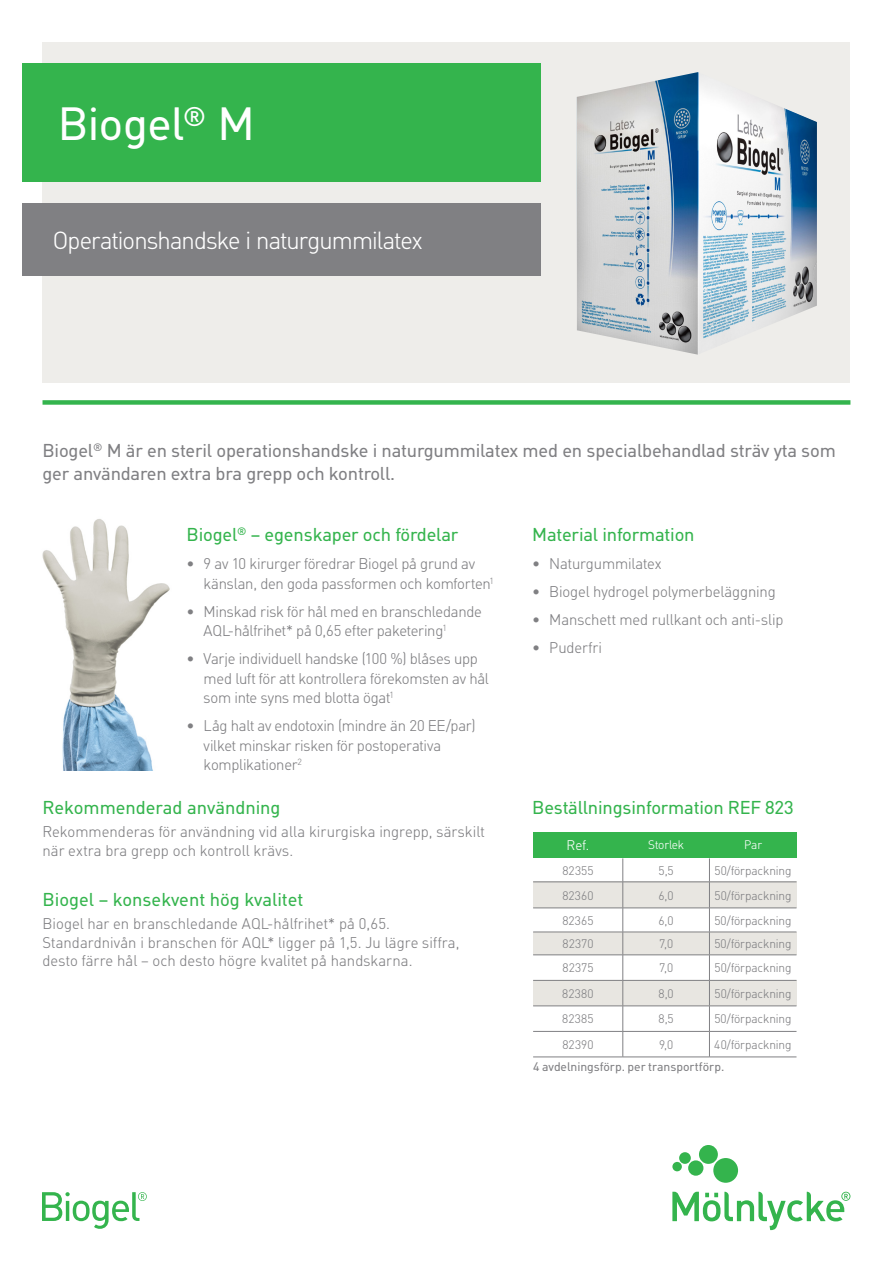
<style>
.page{position:relative;width:893px;height:1263px;background:#fff}
.page>*{position:absolute;margin:0;border:0;box-sizing:border-box;transform-origin:0 0}
.t1{font:45px "MHC Din";letter-spacing:-.015em;color:#fff}
.t2{font:300 24px "MHC Din";letter-spacing:-.035em;color:#fff}
.t3{font:18px "MHC Din";letter-spacing:-.01em;color:#34b44d}
.t4{font:18px "MHC Din";letter-spacing:-.01em;color:#808083}
.t5{font:300 15px/19.5px "MHC Din";letter-spacing:-.005em;color:#808083}
.t6{font:300 13.5px "MHC Din";color:#fff}
.t7{font:300 12px "MHC Din";letter-spacing:.005em;color:#808083}
.t8{font:12px "MHC Din";letter-spacing:-.005em;color:#808083}
.t9{font:300 12px "MHC Din";color:#fff}
</style>
<div class="page">
<div style="left:43px;top:400px;width:807px;height:5px;background:#34b44d"></div>
<div style="left:533px;top:832px;width:90px;height:26px;background:#34b44d"></div>
<div style="left:623px;top:832px;width:86px;height:26px;background:#34b44d"></div>
<div style="left:709px;top:832px;width:87px;height:26px;background:#34b44d"></div>
<div style="left:533px;top:882px;width:90px;height:26px;background:#e8e6e1"></div>
<div style="left:623px;top:882px;width:86px;height:26px;background:#e8e6e1"></div>
<div style="left:709px;top:882px;width:87px;height:26px;background:#e8e6e1"></div>
<div style="left:533px;top:932px;width:90px;height:23px;background:#e8e6e1"></div>
<div style="left:623px;top:932px;width:86px;height:23px;background:#e8e6e1"></div>
<div style="left:709px;top:932px;width:87px;height:23px;background:#e8e6e1"></div>
<div style="left:533px;top:980px;width:90px;height:26px;background:#e8e6e1"></div>
<div style="left:623px;top:980px;width:86px;height:26px;background:#e8e6e1"></div>
<div style="left:709px;top:980px;width:87px;height:26px;background:#e8e6e1"></div>
<hr style="left:533px;top:882px;width:90px;height:1px;background:#808083">
<hr style="left:623px;top:882px;width:86px;height:1px;background:#808083">
<hr style="left:709px;top:882px;width:87px;height:1px;background:#808083">
<hr style="left:533px;top:908px;width:90px;height:1px;background:#808083">
<hr style="left:623px;top:908px;width:86px;height:1px;background:#808083">
<hr style="left:709px;top:908px;width:87px;height:1px;background:#808083">
<hr style="left:533px;top:932px;width:90px;height:1px;background:#808083">
<hr style="left:623px;top:932px;width:86px;height:1px;background:#808083">
<hr style="left:709px;top:932px;width:87px;height:1px;background:#808083">
<hr style="left:533px;top:954px;width:90px;height:1px;background:#808083">
<hr style="left:623px;top:954px;width:86px;height:1px;background:#808083">
<hr style="left:709px;top:954px;width:87px;height:1px;background:#808083">
<hr style="left:533px;top:980px;width:90px;height:1px;background:#808083">
<hr style="left:623px;top:980px;width:86px;height:1px;background:#808083">
<hr style="left:709px;top:980px;width:87px;height:1px;background:#808083">
<hr style="left:533px;top:1006px;width:90px;height:1px;background:#808083">
<svg style="left:623px;top:858px;width:1px;height:199px"></svg>
<hr style="left:623px;top:1006px;width:86px;height:1px;background:#808083">
<svg style="left:709px;top:858px;width:1px;height:199px"></svg>
<hr style="left:709px;top:1006px;width:87px;height:1px;background:#808083">
<hr style="left:533px;top:1031px;width:90px;height:1px;background:#808083">
<hr style="left:533px;top:1057px;width:90px;height:1px;background:#808083">
<hr style="left:623px;top:1031px;width:86px;height:1px;background:#808083">
<hr style="left:623px;top:1057px;width:86px;height:1px;background:#808083">
<hr style="left:709px;top:1031px;width:87px;height:1px;background:#808083">
<hr style="left:709px;top:1057px;width:87px;height:1px;background:#808083">
<div style="left:43px;top:43px;width:807px;height:340px;background:#eeedea"></div>
<div style="left:22px;top:64px;width:519px;height:118px;background:#34b44d"></div>
<div style="left:22px;top:203px;width:519px;height:73px;background:#808083"></div>
<img style="left:577px;top:72px;width:240px;height:283px">
<img style="left:42px;top:519px;width:128px;height:251px">
<svg style="left:42px;top:1192px;width:105px;height:37px"></svg>
<svg style="left:672px;top:1192px;width:178px;height:38px"></svg>
<svg style="left:672px;top:1145px;width:66px;height:38px"></svg>
<p class="t1" style="left:58px;top:98px;width:199px">Biogel<sup>®</sup> M</p>
<p class="t2" style="left:53px;top:227px;width:372px">Operationshandske i naturgummilatex</p>
<p class="t4" style="left:43px;top:440px;width:795px">Biogel<sup>®</sup> M är en steril operationshandske i naturgummilatex med en specialbehandlad sträv yta som</p>
<p class="t4" style="left:43px;top:462px;width:354px">ger användaren extra bra grepp och kontroll.</p>
<p class="t3" style="left:187px;top:524px;width:273px">Biogel<sup>®</sup> – egenskaper och fördelar</p>
<p class="t5" style="left:204px;top:554px;width:292px;text-indent:-17px">• 9 av 10 kirurger föredrar Biogel på grund av känslan, den goda passformen och komforten<sup>1</sup></p>
<p class="t5" style="left:204px;top:602px;width:280px;text-indent:-17px">• Minskad risk för hål med en branschledande<br>AQL-hålfrihet* på 0,65 efter paketering<sup>1</sup></p>
<p class="t5" style="left:204px;top:649px;width:287px;text-indent:-17px">• Varje individuell handske (100 %) blåses upp med luft för att kontrollera förekomsten av hål som inte syns med blotta ögat<sup>1</sup></p>
<p class="t5" style="left:204px;top:716px;width:274px;text-indent:-17px">• Låg halt av endotoxin (mindre än 20 EE/par) vilket minskar risken för postoperativa komplikationer<sup>2</sup></p>
<p class="t3" style="left:43px;top:797px;width:240px">Rekommenderad användning</p>
<p class="t5" style="left:43px;top:823px;width:443px;line-height:18.8px">Rekommenderas för användning vid alla kirurgiska ingrepp, särskilt när extra bra grepp och kontroll krävs.</p>
<p class="t3" style="left:43px;top:889px;width:262px">Biogel – konsekvent hög kvalitet</p>
<p class="t5" style="left:43px;top:914px;width:419px;line-height:18.8px">Biogel har en branschledande AQL-hålfrihet* på 0,65.<br>Standardnivån i branschen för AQL* ligger på 1,5. Ju lägre siffra, desto färre hål – och desto högre kvalitet på handskarna.</p>
<p class="t3" style="left:532px;top:524px;width:164px">Material information</p>
<p class="t5" style="left:532px;top:554px;width:131px">• Naturgummilatex</p>
<p class="t5" style="left:532px;top:582px;width:245px">• Biogel hydrogel polymerbeläggning</p>
<p class="t5" style="left:532px;top:610px;width:253px">• Manschett med rullkant och anti-slip</p>
<p class="t5" style="left:532px;top:638px;width:71px">• Puderfri</p>
<p class="t3" style="left:532px;top:797px;width:263px">Beställningsinformation REF 823</p>
<p class="t6" style="left:567px;top:837px;width:24px">Ref.</p>
<p class="t9" style="left:648px;top:838px;width:38px">Storlek</p>
<p class="t9" style="left:744px;top:838px;width:19px">Par</p>
<p class="t7" style="left:562px;top:863px;width:33px">82355</p>
<p class="t7" style="left:659px;top:864px;width:17px">5,5</p>
<p class="t7" style="left:714px;top:864px;width:79px">50/förpackning</p>
<p class="t7" style="left:562px;top:888px;width:33px">82360</p>
<p class="t7" style="left:659px;top:888px;width:17px">6,0</p>
<p class="t7" style="left:714px;top:888px;width:79px">50/förpackning</p>
<p class="t7" style="left:562px;top:913px;width:33px">82365</p>
<p class="t7" style="left:659px;top:913px;width:17px">6,0</p>
<p class="t7" style="left:714px;top:913px;width:79px">50/förpackning</p>
<p class="t7" style="left:562px;top:937px;width:32px">82370</p>
<p class="t7" style="left:659px;top:937px;width:16px">7,0</p>
<p class="t7" style="left:714px;top:937px;width:79px">50/förpackning</p>
<p class="t7" style="left:562px;top:961px;width:32px">82375</p>
<p class="t7" style="left:659px;top:961px;width:16px">7,0</p>
<p class="t7" style="left:714px;top:961px;width:79px">50/förpackning</p>
<p class="t7" style="left:562px;top:987px;width:33px">82380</p>
<p class="t7" style="left:659px;top:987px;width:17px">8,0</p>
<p class="t7" style="left:714px;top:987px;width:79px">50/förpackning</p>
<p class="t7" style="left:562px;top:1012px;width:33px">82385</p>
<p class="t7" style="left:659px;top:1012px;width:17px">8,5</p>
<p class="t7" style="left:714px;top:1012px;width:79px">50/förpackning</p>
<p class="t7" style="left:562px;top:1038px;width:33px">82390</p>
<p class="t7" style="left:659px;top:1038px;width:16px">9,0</p>
<p class="t7" style="left:714px;top:1038px;width:79px">40/förpackning</p>
<p class="t8" style="left:533px;top:1059px;width:193px">4 avdelningsförp. per transportförp.</p>
</div>
